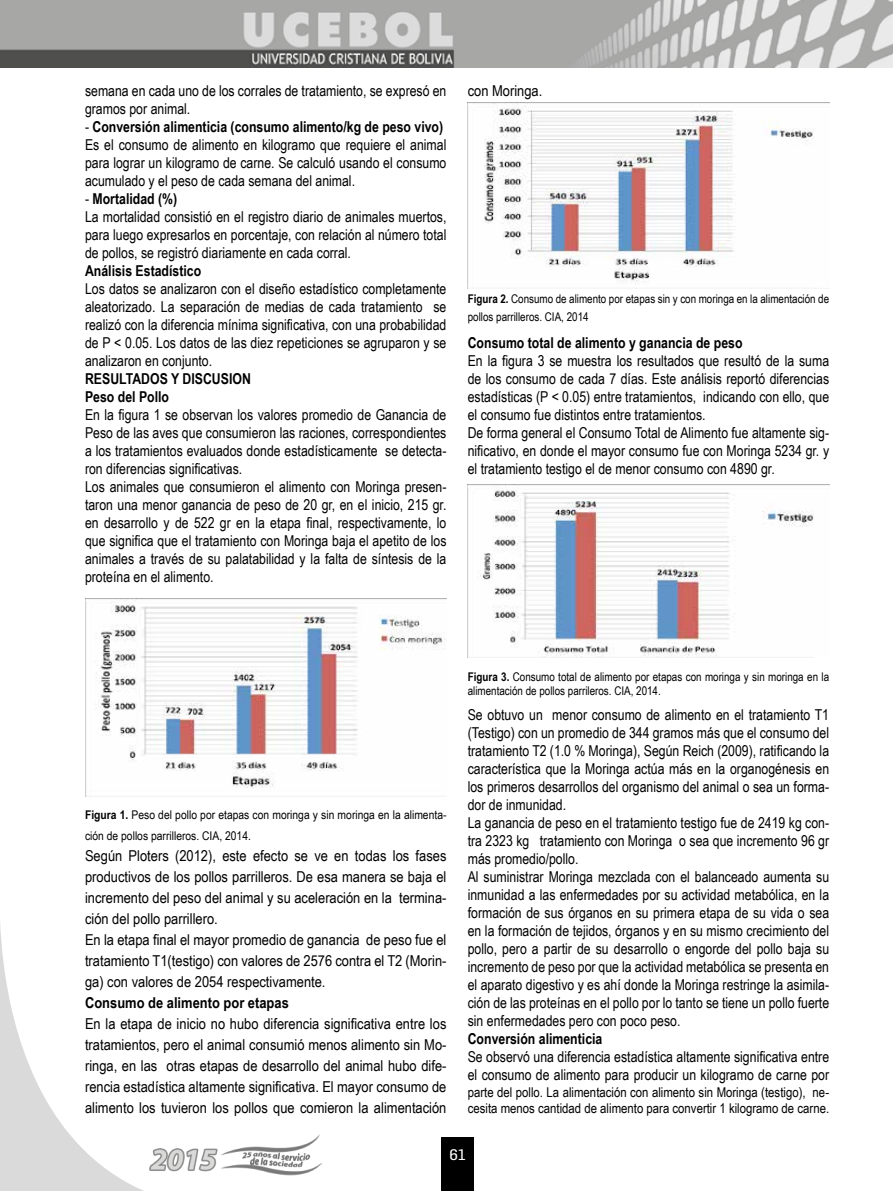
<style>
.page{position:relative;width:893px;height:1191px;background:#fff}
.page>*{position:absolute;margin:0;border:0;box-sizing:border-box;transform-origin:0 0}
.t1{font:15px/18px "Arial Narrow";color:#000}
.t2{font:15px/21px "Arial Narrow";color:#000;scale:1.05 1}
.t3{font:700 15px/18px "Arial Narrow";color:#000}
.t4{font:700 15px "Arial Narrow";color:#000;scale:1.05 1}
.t5{font:15px "Flama Basic";color:#fff}
.t6{font:13.5px/16.2px "Arial Narrow";color:#000}
.t7{font:12px/18px "Arial Narrow";color:#000}
.t8{font:12px/21px "Arial Narrow";color:#000;scale:1.05 1}
.s1{font-weight:700}
</style>
<div class="page">
<div style="left:441px;top:1137px;width:32px;height:54px;background:#000"></div>
<img style="left:243px;top:1134px;width:78px;height:42px">
<svg style="left:18px;top:1034px;width:225px;height:157px"></svg>
<svg style="left:0;top:925px;width:18px;height:266px"></svg>
<img style="left:0;top:0;width:893px;height:67px">
<img style="left:85px;top:598px;width:361px;height:198px">
<img style="left:468px;top:103px;width:361px;height:185px">
<img style="left:468px;top:485px;width:361px;height:173px">
<p class="t1" style="left:85px;top:82px;width:363px">semana en cada uno de los corrales de tratamiento, se expresó en gramos por animal.</p>
<p class="t1" style="left:85px;top:118px;width:363px">- <span class="s1">Conversión alimenticia (consumo alimento/kg de peso vivo)<br></span>Es el consumo de alimento en kilogramo que requiere el animal para lograr un kilogramo de carne. Se calculó usando el consumo acumulado y el peso de cada semana del animal.</p>
<p class="t1" style="left:85px;top:190px;width:363px">- <span class="s1">Mortalidad (%)<br></span>La mortalidad consistió en el registro diario de animales muertos, para luego expresarlos en porcentaje, con relación al número total de pollos, se registró diariamente en cada corral.</p>
<p class="t3" style="left:85px;top:262px;width:118px">Análisis Estadístico</p>
<p class="t1" style="left:85px;top:280px;width:363px;text-align:justify">Los datos se analizaron con el diseño estadístico completamente aleatorizado. La separación de medias de cada tratamiento se realizó con la diferencia mínima significativa, con una probabilidad de P &lt; 0.05. Los datos de las diez repeticiones se agruparon y se analizaron en conjunto.</p>
<p class="t3" style="left:85px;top:370px;width:167px">RESULTADOS Y DISCUSION<br>Peso del Pollo</p>
<p class="t1" style="left:85px;top:406px;width:363px">En la figura 1 se observan los valores promedio de Ganancia de Peso de las aves que consumieron las raciones, correspondientes a los tratamientos evaluados donde estadísticamente se detecta&shy;ron diferencias significativas.<br>Los animales que consumieron el alimento con Moringa presen&shy;taron una menor ganancia de peso de 20 gr, en el inicio, 215 gr. en desarrollo y de 522 gr en la etapa final, respectivamente, lo que significa que el tratamiento con Moringa baja el apetito de los animales a través de su palatabilidad y la falta de síntesis de la proteína en el alimento.</p>
<p class="t2" style="left:468px;top:80px;width:73px">con Moringa.</p>
<p class="t7" style="left:468px;top:290px;width:363px"><span class="s1">Figura 2.</span> Consumo de alimento por etapas sin y con moringa en la alimentación de pollos parrilleros. CIA, 2014</p>
<p class="t3" style="left:468px;top:334px;width:276px">Consumo total de alimento y ganancia de peso</p>
<p class="t1" style="left:468px;top:352px;width:363px">En la figura 3 se muestra los resultados que resultó de la suma de los consumo de cada 7 días. Este análisis reportó diferencias estadísticas (P &lt; 0.05) entre tratamientos, indicando con ello, que el consumo fue distintos entre tratamientos.<br>De forma general el Consumo Total de Alimento fue altamente sig&shy;nificativo, en donde el mayor consumo fue con Moringa 5234 gr. y el tratamiento testigo el de menor consumo con 4890 gr.</p>
<p class="t8" style="left:85px;top:804px;width:346px"><span class="s1">Figura 1.</span> Peso del pollo por etapas con moringa y sin moringa en la alimenta&shy;ción de pollos parrilleros. CIA, 2014.</p>
<p class="t2" style="left:85px;top:845px;width:346px">Según Ploters (2012), este efecto se ve en todas los fases productivos de los pollos parrilleros. De esa manera se baja el incremento del peso del animal y su aceleración en la termina&shy;ción del pollo parrillero.<br>En la etapa final el mayor promedio de ganancia de peso fue el tratamiento T1(testigo) con valores de 2576 contra el T2 (Morin&shy;ga) con valores de 2054 respectivamente.</p>
<p class="t4" style="left:85px;top:994px;width:196px">Consumo de alimento por etapas</p>
<p class="t2" style="left:85px;top:1013px;width:346px;text-align:justify">En la etapa de inicio no hubo diferencia significativa entre los tratamientos, pero el animal consumió menos alimento sin Mo&shy;ringa, en las otras etapas de desarrollo del animal hubo dife&shy;rencia estadística altamente significativa. El mayor consumo de alimento los tuvieron los pollos que comieron la alimentación</p>
<p class="t7" style="left:468px;top:670px;width:363px;line-height:13.5px"><span class="s1">Figura 3.</span> Consumo total de alimento por etapas con moringa y sin moringa en la alimentación de pollos parrileros. CIA, 2014.</p>
<p class="t1" style="left:468px;top:706px;width:363px">Se obtuvo un menor consumo de alimento en el tratamiento T1 (Testigo) con un promedio de 344 gramos más que el consumo del tratamiento T2 (1.0 % Moringa), Según Reich (2009), ratificando la característica que la Moringa actúa más en la organogénesis en los primeros desarrollos del organismo del animal o sea un forma&shy;dor de inmunidad.<br>La ganancia de peso en el tratamiento testigo fue de 2419 kg con&shy;tra 2323 kg tratamiento con Moringa o sea que incremento 96 gr más promedio/pollo.<br>Al suministrar Moringa mezclada con el balanceado aumenta su inmunidad a las enfermedades por su actividad metabólica, en la formación de sus órganos en su primera etapa de su vida o sea en la formación de tejidos, órganos y en su mismo crecimiento del pollo, pero a partir de su desarrollo o engorde del pollo baja su incremento de peso por que la actividad metabólica se presenta en el aparato digestivo y es ahí donde la Moringa restringe la asimila&shy;ción de las proteínas en el pollo por lo tanto se tiene un pollo fuerte sin enfermedades pero con poco peso.</p>
<p class="t3" style="left:468px;top:1030px;width:136px">Conversión alimenticia</p>
<p class="t1" style="left:468px;top:1048px;width:363px">Se observó una diferencia estadística altamente significativa entre el consumo de alimento para producir un kilogramo de carne por</p>
<p class="t6" style="left:468px;top:1083px;width:363px">parte del pollo. La alimentación con alimento sin Moringa (testigo), ne&shy;cesita menos cantidad de alimento para convertir 1 kilogramo de carne.</p>
<p class="t5" style="left:450px;top:1143px;width:18px">61</p>
</div>
